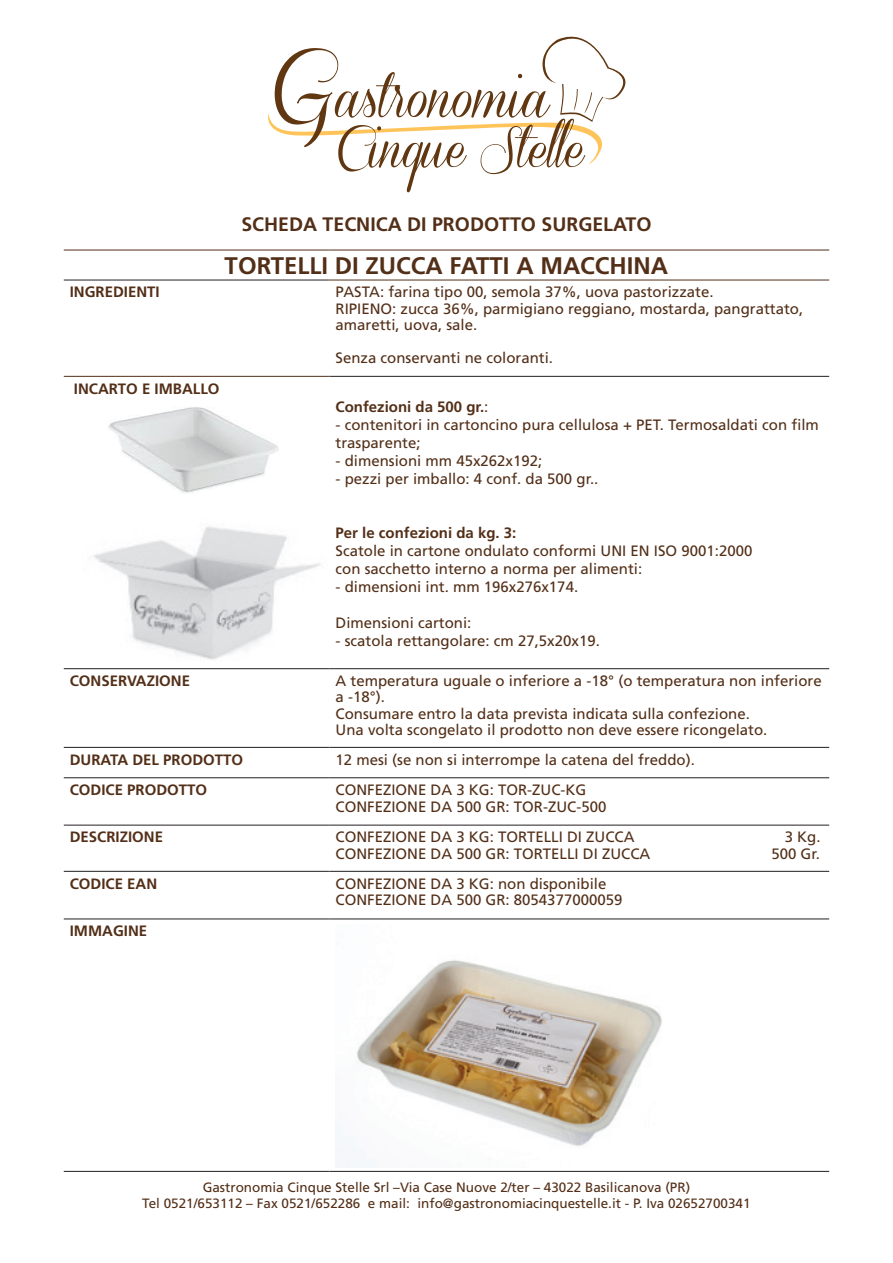
<style>
.page{position:relative;width:893px;height:1263px;background:#fff}
.page>*{position:absolute;margin:0;border:0;box-sizing:border-box;transform-origin:0 0}
.t1{font:700 24px "Frutiger";color:#532f18}
.t2{font:700 19.5px "Frutiger";color:#532f18}
.t3{font:15px/16.5px "Frutiger";color:#532f18}
.t4{font:700 15px "Frutiger";color:#532f18}
.t5{font:13.5px/16.2px "Frutiger";color:#532f18;text-align:center}
.s1{font-weight:400}
</style>
<div class="page">
<svg style="left:268px;top:36px;width:358px;height:156px"></svg>
<hr style="left:64px;top:280px;width:266px;height:1px;background:#231f20">
<hr style="left:330px;top:376px;width:499px;height:1px;background:#231f20">
<hr style="left:64px;top:668px;width:266px;height:1px;background:#231f20">
<hr style="left:330px;top:668px;width:499px;height:1px;background:#231f20">
<hr style="left:64px;top:747px;width:266px;height:1px;background:#231f20">
<hr style="left:330px;top:747px;width:499px;height:1px;background:#231f20">
<hr style="left:64px;top:777px;width:266px;height:1px;background:#231f20">
<hr style="left:330px;top:777px;width:499px;height:1px;background:#231f20">
<hr style="left:64px;top:825px;width:266px;height:1px;background:#231f20">
<hr style="left:330px;top:825px;width:499px;height:1px;background:#231f20">
<hr style="left:64px;top:871px;width:266px;height:1px;background:#231f20">
<hr style="left:330px;top:871px;width:499px;height:1px;background:#231f20">
<hr style="left:64px;top:919px;width:266px;height:1px;background:#231f20">
<hr style="left:330px;top:919px;width:499px;height:1px;background:#231f20">
<hr style="left:64px;top:1171px;width:266px;height:1px;background:#231f20">
<hr style="left:330px;top:1171px;width:499px;height:1px;background:#231f20">
<hr style="left:64px;top:250px;width:266px;height:1px;background:#532f18">
<hr style="left:330px;top:250px;width:499px;height:1px;background:#532f18">
<hr style="left:330px;top:280px;width:499px;height:1px;background:#532f18">
<hr style="left:64px;top:376px;width:266px;height:1px;background:#532f18">
<img style="left:336px;top:960px;width:326px;height:207px">
<img style="left:108px;top:407px;width:171px;height:86px">
<img style="left:94px;top:526px;width:227px;height:134px">
<h2 class="t2" style="left:241px;top:212px;width:412px">SCHEDA TECNICA DI PRODOTTO SURGELATO</h2>
<h1 class="t1" style="left:225px;top:252px;width:445px">TORTELLI DI ZUCCA FATTI A MACCHINA</h1>
<p class="t4" style="left:70px;top:283px;width:92px">INGREDIENTI</p>
<p class="t3" style="left:336px;top:284px;width:469px">PASTA: farina tipo 00, semola 37%, uova pastorizzate.<br>RIPIENO: zucca 36%, parmigiano reggiano, mostarda, pangrattato, amaretti, uova, sale.</p>
<p class="t3" style="left:336px;top:350px;width:219px">Senza conservanti ne coloranti.</p>
<p class="t4" style="left:74px;top:380px;width:147px">INCARTO E IMBALLO</p>
<p class="t4" style="left:336px;top:398px;width:154px">Confezioni da 500 gr.<span class="s1">:</span></p>
<p class="t3" style="left:336px;top:415px;width:485px;line-height:18px">- contenitori in cartoncino pura cellulosa + PET. Termosaldati con film trasparente;</p>
<p class="t3" style="left:336px;top:452px;width:208px">- dimensioni mm 45x262x192;</p>
<p class="t3" style="left:336px;top:470px;width:264px">- pezzi per imballo: 4 conf. da 500 gr..</p>
<p class="t4" style="left:336px;top:524px;width:182px">Per le confezioni da kg. 3:</p>
<p class="t3" style="left:336px;top:541px;width:418px;line-height:18px">Scatole in cartone ondulato conformi UNI EN ISO 9001:2000 con sacchetto interno a norma per alimenti:</p>
<p class="t3" style="left:336px;top:578px;width:244px">- dimensioni int. mm 196x276x174.</p>
<p class="t3" style="left:336px;top:614px;width:137px">Dimensioni cartoni:</p>
<p class="t3" style="left:336px;top:632px;width:266px">- scatola rettangolare: cm 27,5x20x19.</p>
<p class="t4" style="left:70px;top:672px;width:122px">CONSERVAZIONE</p>
<p class="t3" style="left:336px;top:672px;width:488px">A temperatura uguale o inferiore a -18° (o temperatura non inferiore a -18°).<br>Consumare entro la data prevista indicata sulla confezione.<br>Una volta scongelato il prodotto non deve essere ricongelato.</p>
<p class="t4" style="left:70px;top:751px;width:175px">DURATA DEL PRODOTTO</p>
<p class="t3" style="left:336px;top:751px;width:361px">12 mesi (se non si interrompe la catena del freddo).</p>
<p class="t4" style="left:70px;top:781px;width:139px">CODICE PRODOTTO</p>
<p class="t3" style="left:336px;top:782px;width:272px">CONFEZIONE DA 3 KG: TOR-ZUC-KG<br>CONFEZIONE DA 500 GR: TOR-ZUC-500</p>
<p class="t4" style="left:70px;top:828px;width:95px">DESCRIZIONE</p>
<p class="t3" style="left:336px;top:829px;width:300px">CONFEZIONE DA 3 KG: TORTELLI DI ZUCCA</p>
<p class="t3" style="left:785px;top:829px;width:37px">3 Kg.</p>
<p class="t3" style="left:336px;top:845px;width:316px">CONFEZIONE DA 500 GR: TORTELLI DI ZUCCA</p>
<p class="t3" style="left:771px;top:845px;width:50px">500 Gr.</p>
<p class="t4" style="left:70px;top:874px;width:89px">CODICE EAN</p>
<p class="t3" style="left:336px;top:875px;width:288px">CONFEZIONE DA 3 KG: non disponibile<br>CONFEZIONE DA 500 GR: 8054377000059</p>
<p class="t4" style="left:70px;top:922px;width:79px">IMMAGINE</p>
<p class="t5" style="left:142px;top:1179px;width:610px">Gastronomia Cinque Stelle Srl –Via Case Nuove 2/ter – 43022 Basilicanova (PR)<br>Tel 0521/653112 – Fax 0521/652286 e mail: info@gastronomiacinquestelle.it - P. Iva 02652700341</p>
</div>
